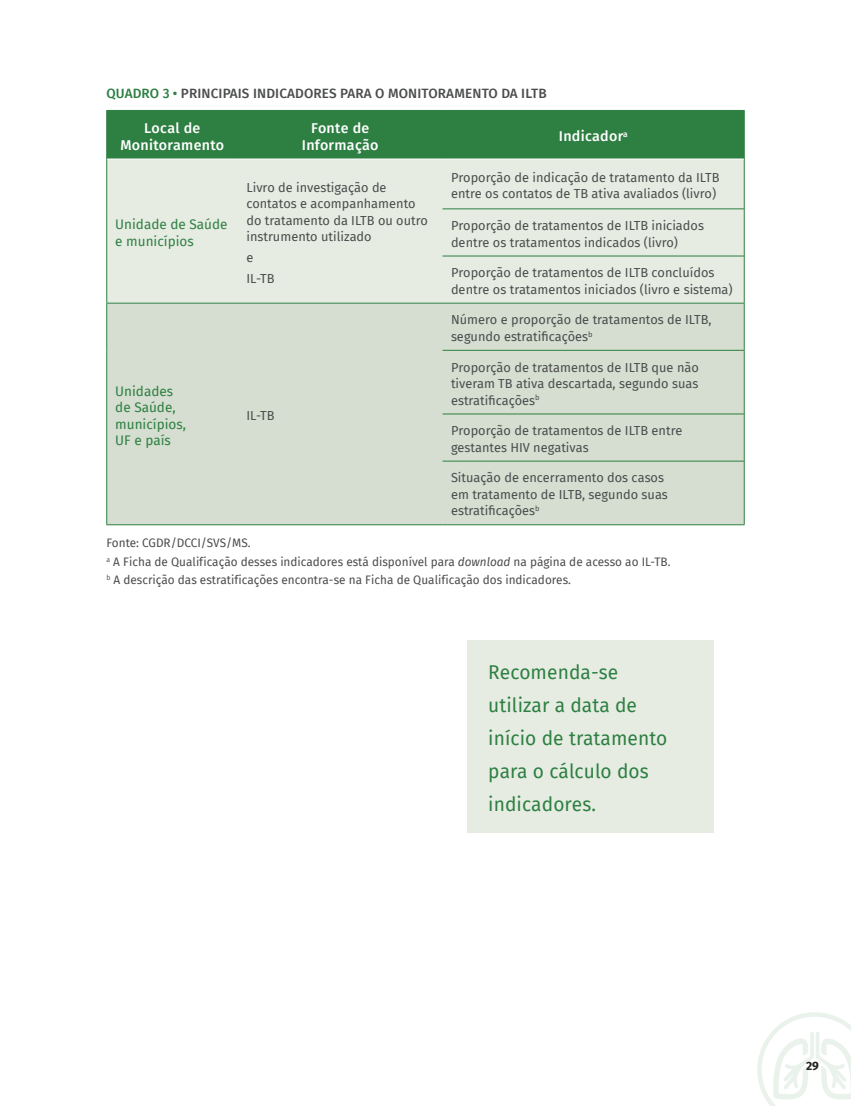
<style>
.page{position:relative;width:851px;height:1106px;background:#fff}
.page>*{position:absolute;margin:0;border:0;box-sizing:border-box;transform-origin:0 0}
.t1{font:19.5px/33px "Fira Sans";letter-spacing:.005em;color:#2d7f42}
.t2{font:500 14.25px/16.5px "Fira Sans";letter-spacing:.02em;color:#fff;text-align:center}
.t3{font:13.5px/16.5px "Fira Sans";color:#2d7f42}
.t4{font:500 13.5px "Fira Sans";letter-spacing:.01em;color:#4b4c4d}
.t5{font:500 13.5px "Fira Sans";color:#2d7f42}
.t6{font:12.75px/16.5px "Fira Sans";color:#4b4c4d}
.t7{font:12px/18.6px "Fira Sans";color:#4b4c4d}
.t8{font:700 12px "Fira Sans";color:#231f20}
.s1{color:#2d7f42}
.s2{font-style:italic}
</style>
<div class="page">
<svg style="left:757px;top:1012px;width:93px;height:94px"></svg>
<div style="left:107px;top:111px;width:636px;height:48px;background:#2d7f42"></div>
<div style="left:107px;top:160px;width:636px;height:143px;background:#e6ece2"></div>
<div style="left:107px;top:304px;width:636px;height:220px;background:#d5ded0"></div>
<hr style="left:442px;top:209px;width:301px;height:1px;background:#2d7f42">
<hr style="left:442px;top:256px;width:301px;height:1px;background:#2d7f42">
<hr style="left:106px;top:110px;width:132px;height:1px;background:#2d7f42">
<hr style="left:106px;top:111px;width:1px;height:48px;background:#2d7f42">
<hr style="left:238px;top:110px;width:204px;height:1px;background:#2d7f42">
<hr style="left:442px;top:110px;width:302px;height:1px;background:#2d7f42">
<hr style="left:743px;top:111px;width:1px;height:48px;background:#2d7f42">
<hr style="left:106px;top:159px;width:1px;height:50px;background:#2d7f42">
<hr style="left:106px;top:209px;width:1px;height:47px;background:#2d7f42">
<hr style="left:106px;top:256px;width:1px;height:47px;background:#2d7f42">
<hr style="left:743px;top:159px;width:1px;height:50px;background:#2d7f42">
<hr style="left:743px;top:209px;width:1px;height:47px;background:#2d7f42">
<hr style="left:743px;top:256px;width:1px;height:47px;background:#2d7f42">
<hr style="left:106px;top:303px;width:1px;height:47px;background:#2d7f42">
<hr style="left:106px;top:350px;width:1px;height:64px;background:#2d7f42">
<hr style="left:106px;top:414px;width:1px;height:47px;background:#2d7f42">
<hr style="left:106px;top:461px;width:1px;height:63px;background:#2d7f42">
<hr style="left:106px;top:524px;width:132px;height:1px;background:#2d7f42">
<hr style="left:238px;top:524px;width:204px;height:1px;background:#2d7f42">
<hr style="left:743px;top:303px;width:1px;height:47px;background:#2d7f42">
<hr style="left:743px;top:350px;width:1px;height:64px;background:#2d7f42">
<hr style="left:743px;top:414px;width:1px;height:47px;background:#2d7f42">
<hr style="left:743px;top:461px;width:1px;height:63px;background:#2d7f42">
<hr style="left:442px;top:524px;width:302px;height:1px;background:#2d7f42">
<hr style="left:442px;top:350px;width:301px;height:1px;background:#2d7f42">
<hr style="left:442px;top:414px;width:301px;height:1px;background:#2d7f42">
<hr style="left:442px;top:461px;width:301px;height:1px;background:#2d7f42">
<hr style="left:106px;top:303px;width:132px;height:1px;background:#2d7f42">
<hr style="left:238px;top:303px;width:204px;height:1px;background:#2d7f42">
<hr style="left:442px;top:303px;width:302px;height:1px;background:#2d7f42">
<div style="left:467px;top:640px;width:246px;height:192px;background:#e6ece2"></div>
<p class="t5" style="left:106px;top:82px;width:19px">QUADR</p>
<p class="t4" style="left:150px;top:82px;width:47px"><span class="s1">O 3 •</span> PRINCIPAIS</p>
<p class="t4" style="left:253px;top:82px;width:9px">INDICADORES</p>
<p class="t4" style="left:340px;top:82px;width:9px">PARA</p>
<p class="t4" style="left:375px;top:82px;width:23px">O MONITORAMENTO</p>
<p class="t4" style="left:501px;top:82px;width:47px">DA ILTB</p>
<p class="t2" style="left:120px;top:119px;width:105px">LOCAL DE<br>MONITORAMENTO</p>
<p class="t2" style="left:302px;top:119px;width:78px">FONTE DE<br>INFORMAÇÃO</p>
<p class="t2" style="left:559px;top:127px;width:70px">INDICADOR<sup>A</sup></p>
<p class="t3" style="left:115px;top:216px;width:114px">Unidade de Saúde e municípios</p>
<p class="t6" style="left:246px;top:178px;width:183px">Livro de investigação de contatos e acompanhamento do tratamento da ILTB ou outro instrumento utilizado</p>
<p class="t6" style="left:246px;top:247px;width:30px;line-height:20.7px">e<br>IL-TB</p>
<p class="t6" style="left:451px;top:169px;width:270px">Proporção de indicação de tratamento da ILTB entre os contatos de TB ativa avaliados (livro)</p>
<p class="t6" style="left:451px;top:217px;width:254px">Proporção de tratamentos de ILTB iniciados dentre os tratamentos indicados (livro)</p>
<p class="t6" style="left:451px;top:264px;width:283px">Proporção de tratamentos de ILTB concluídos dentre os tratamentos iniciados (livro e sistema)</p>
<p class="t6" style="left:451px;top:311px;width:262px">Número e proporção de tratamentos de ILTB, segundo estratificações<sup>b</sup></p>
<p class="t6" style="left:451px;top:358px;width:249px;text-align:justify">Proporção de tratamentos de ILTB que não tiveram TB ativa descartada, segundo suas estratificações<sup>b</sup></p>
<p class="t6" style="left:451px;top:422px;width:233px">Proporção de tratamentos de ILTB entre gestantes HIV negativas</p>
<p class="t6" style="left:451px;top:469px;width:218px">Situação de encerramento dos casos em tratamento de ILTB, segundo suas estratificações<sup>b</sup></p>
<p class="t7" style="left:106px;top:533px;width:565px">Fonte: CGDR/DCCI/SVS/MS.<br><sup>a</sup> A Ficha de Qualificação desses indicadores está disponível para <span class="s2">download</span> na página de acesso ao IL-TB. <sup>b</sup> A descrição das estratificações encontra-se na Ficha de Qualificação dos indicadores.</p>
<p class="t3" style="left:115px;top:382px;width:72px">Unidades de Saúde, municípios,<br>UF e país</p>
<p class="t6" style="left:246px;top:407px;width:30px">IL-TB</p>
<h1 class="t1" style="left:488px;top:655px;width:181px">Recomenda-se utilizar a data de início de tratamento para o cálculo dos indicadores.</h1>
<p class="t8" style="left:805px;top:1055px;width:14px">29</p>
</div>
